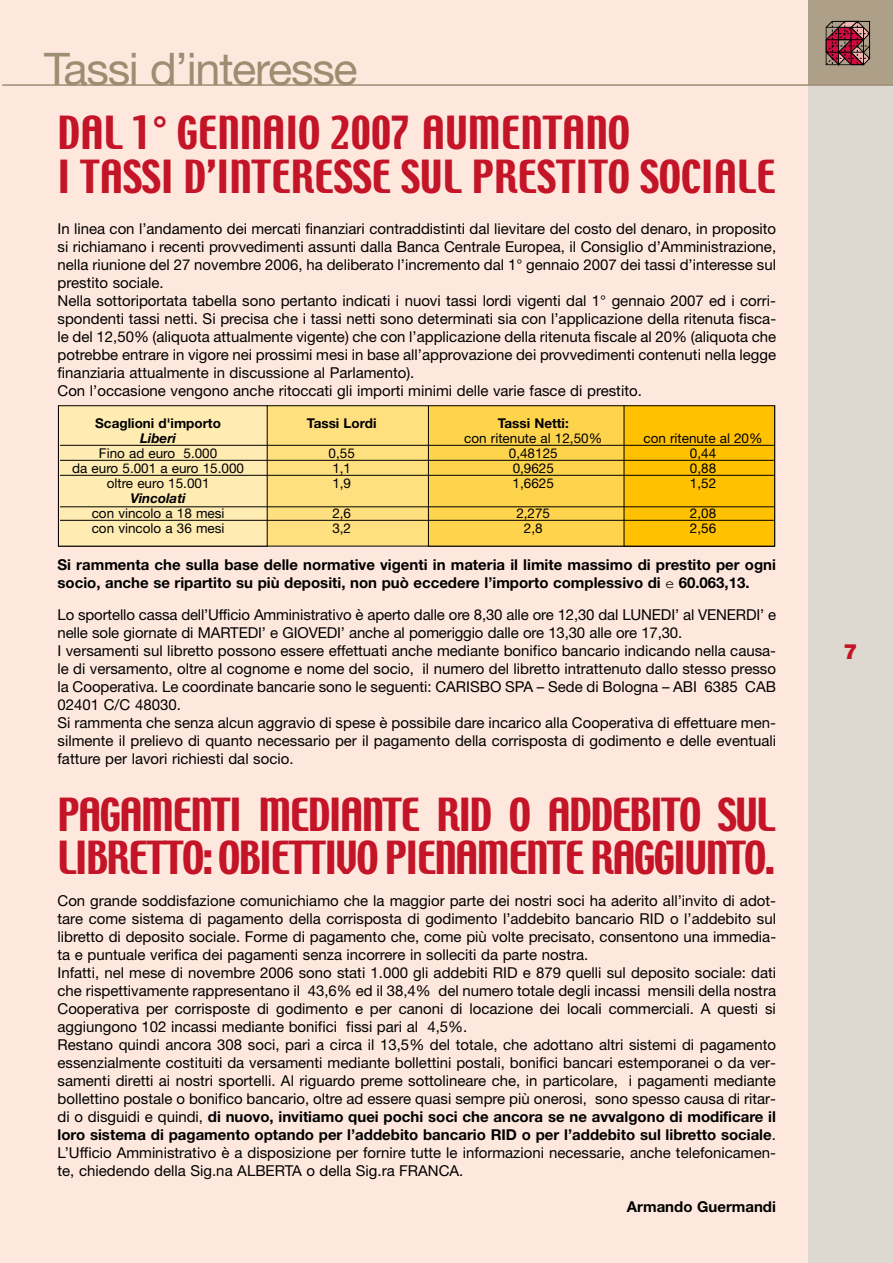
<style>
.page{position:relative;width:893px;height:1263px;background:#fff}
.page>*{position:absolute;margin:0;border:0;box-sizing:border-box;transform-origin:0 0}
.t1{font:45px "Helvetica Neue";letter-spacing:-.03em;color:#9d8d71}
.t2{font:40.5px/43.5px "Techno";letter-spacing:-.04em;color:#c41427}
.t3{font:40.5px/43.5px "Techno";color:#c41427}
.t4{font:900 21px "Helvetica Neue";color:#c41427}
.t5{font:15px/18px "Helvetica Neue";color:#000}
.t6{font:700 15px/18px "Helvetica Neue";color:#000}
.t7{font:13.5px "Helvetica Neue";color:#000}
.t8{font:700 13.5px "Helvetica Neue";color:#000}
.t9{font:italic 700 13.5px "Helvetica Neue";color:#000}
.s1{font-family:"Courier";font-weight:400}
.s2{font-weight:700}
</style>
<div class="page">
<div style="left:0;top:0;width:825px;height:1263px;background:#fee8de"></div>
<div style="left:808px;top:85px;width:85px;height:1178px;background:#ded9d0"></div>
<div style="left:808px;top:0;width:85px;height:85px;background:#aea088"></div>
<svg style="left:826px;top:21px;width:44px;height:44px"></svg>
<hr style="left:863px;top:27px;width:1px;height:38px;background:#000">
<hr style="left:2px;top:84px;width:891px;height:2px;background:#9d8d71">
<div style="left:58px;top:406px;width:717px;height:140px;background:#ffe080"></div>
<div style="left:428px;top:406px;width:347px;height:140px;background:#ffd44d"></div>
<div style="left:428px;top:405px;width:347px;height:141px;border:1px solid #000"></div>
<div style="left:624px;top:406px;width:151px;height:140px;background:#ffc100"></div>
<div style="left:624px;top:405px;width:151px;height:141px;border:1px solid #000"></div>
<div style="left:58px;top:406px;width:209px;height:140px;background:#ffecb3"></div>
<div style="left:58px;top:405px;width:209px;height:141px;border:1px solid #000"></div>
<hr style="left:60px;top:520px;width:714px;height:1px;background:#000">
<hr style="left:60px;top:506px;width:714px;height:1px;background:#000">
<hr style="left:60px;top:475px;width:714px;height:1px;background:#000">
<hr style="left:60px;top:460px;width:714px;height:1px;background:#000">
<hr style="left:60px;top:445px;width:714px;height:1px;background:#000">
<h1 class="t1" style="left:44px;top:53px;width:315px">Tassi d’interesse</h1>
<h2 class="t3" style="left:58px;top:114px;width:720px">DAL 1° GENNAIO 2007 AUMENTANO<br>I TASSI D’INTERESSE SUL PRESTITO SOCIALE</h2>
<p class="t5" style="left:58px;top:221px;width:720px">In linea con l’andamento dei mercati finanziari contraddistinti dal lievitare del costo del denaro, in proposito si richiamano i recenti provvedimenti assunti dalla Banca Centrale Europea, il Consiglio d’Amministrazione, nella riunione del 27 novembre 2006, ha deliberato l’incremento dal 1° gennaio 2007 dei tassi d’interesse sul prestito sociale.<br>Nella sottoriportata tabella sono pertanto indicati i nuovi tassi lordi vigenti dal 1° gennaio 2007 ed i corri&shy;spondenti tassi netti. Si precisa che i tassi netti sono determinati sia con l’applicazione della ritenuta fisca&shy;le del 12,50% (aliquota attualmente vigente) che con l’applicazione della ritenuta fiscale al 20% (aliquota che potrebbe entrare in vigore nei prossimi mesi in base all’approvazione dei provvedimenti contenuti nella legge finanziaria attualmente in discussione al Parlamento).<br>Con l’occasione vengono anche ritoccati gli importi minimi delle varie fasce di prestito.</p>
<p class="t8" style="left:95px;top:419px;width:127px">Scaglioni d'importo</p>
<p class="t8" style="left:307px;top:419px;width:71px">Tassi Lordi</p>
<p class="t8" style="left:498px;top:419px;width:73px">Tassi Netti:</p>
<p class="t9" style="left:140px;top:434px;width:37px">Liberi</p>
<p class="t7" style="left:464px;top:434px;width:139px">con ritenute al 12,50%</p>
<p class="t7" style="left:643px;top:434px;width:121px">con ritenute al 20%</p>
<p class="t7" style="left:99px;top:449px;width:120px">Fino ad euro 5.000</p>
<p class="t7" style="left:329px;top:449px;width:28px">0,55</p>
<p class="t7" style="left:509px;top:449px;width:50px">0,48125</p>
<p class="t7" style="left:690px;top:449px;width:28px">0,44</p>
<p class="t7" style="left:72px;top:464px;width:173px">da euro 5.001 a euro 15.000</p>
<p class="t7" style="left:332px;top:464px;width:20px">1,1</p>
<p class="t7" style="left:513px;top:464px;width:43px">0,9625</p>
<p class="t7" style="left:690px;top:464px;width:28px">0,88</p>
<p class="t7" style="left:107px;top:479px;width:104px">oltre euro 15.001</p>
<p class="t7" style="left:332px;top:479px;width:20px">1,9</p>
<p class="t7" style="left:513px;top:479px;width:43px">1,6625</p>
<p class="t7" style="left:690px;top:479px;width:28px">1,52</p>
<p class="t9" style="left:130px;top:494px;width:57px">Vincolati</p>
<p class="t7" style="left:92px;top:509px;width:134px">con vincolo a 18 mesi</p>
<p class="t7" style="left:332px;top:509px;width:20px">2,6</p>
<p class="t7" style="left:516px;top:509px;width:35px">2,275</p>
<p class="t7" style="left:690px;top:509px;width:28px">2,08</p>
<p class="t7" style="left:92px;top:524px;width:134px">con vincolo a 36 mesi</p>
<p class="t7" style="left:332px;top:524px;width:20px">3,2</p>
<p class="t7" style="left:524px;top:524px;width:20px">2,8</p>
<p class="t7" style="left:690px;top:524px;width:28px">2,56</p>
<p class="t6" style="left:58px;top:557px;width:720px">Si rammenta che sulla base delle normative vigenti in materia il limite massimo di prestito per ogni socio, anche se ripartito su più depositi, non può eccedere l’importo complessivo di <span class="s1">e</span> 60.063,13.</p>
<p class="t5" style="left:58px;top:607px;width:720px">Lo sportello cassa dell’Ufficio Amministrativo è aperto dalle ore 8,30 alle ore 12,30 dal LUNEDI’ al VENERDI’ e nelle sole giornate di MARTEDI’ e GIOVEDI’ anche al pomeriggio dalle ore 13,30 alle ore 17,30.<br>I versamenti sul libretto possono essere effettuati anche mediante bonifico bancario indicando nella causa&shy;le di versamento, oltre al cognome e nome del socio, il numero del libretto intrattenuto dallo stesso presso la Cooperativa. Le coordinate bancarie sono le seguenti: CARISBO SPA – Sede di Bologna – ABI 6385 CAB 02401 C/C 48030.<br>Si rammenta che senza alcun aggravio di spese è possibile dare incarico alla Cooperativa di effettuare men&shy;silmente il prelievo di quanto necessario per il pagamento della corrisposta di godimento e delle eventuali fatture per lavori richiesti dal socio.</p>
<h2 class="t2" style="left:58px;top:795px;width:719px">PAGAMENTI MEDIANTE RID O ADDEBITO SUL<br>LIBRETTO: OBIETTIVO PIENAMENTE RAGGIUNTO.</h2>
<p class="t5" style="left:58px;top:893px;width:720px">Con grande soddisfazione comunichiamo che la maggior parte dei nostri soci ha aderito all’invito di adot&shy;tare come sistema di pagamento della corrisposta di godimento l’addebito bancario RID o l’addebito sul libretto di deposito sociale. Forme di pagamento che, come più volte precisato, consentono una immedia&shy;ta e puntuale verifica dei pagamenti senza incorrere in solleciti da parte nostra.<br>Infatti, nel mese di novembre 2006 sono stati 1.000 gli addebiti RID e 879 quelli sul deposito sociale: dati che rispettivamente rappresentano il 43,6% ed il 38,4% del numero totale degli incassi mensili della nostra Cooperativa per corrisposte di godimento e per canoni di locazione dei locali commerciali. A questi si aggiungono 102 incassi mediante bonifici fissi pari al 4,5%.<br>Restano quindi ancora 308 soci, pari a circa il 13,5% del totale, che adottano altri sistemi di pagamento essenzialmente costituiti da versamenti mediante bollettini postali, bonifici bancari estemporanei o da ver&shy;samenti diretti ai nostri sportelli. Al riguardo preme sottolineare che, in particolare, i pagamenti mediante bollettino postale o bonifico bancario, oltre ad essere quasi sempre più onerosi, sono spesso causa di ritar&shy;di o disguidi e quindi, <span class="s2">di nuovo, invitiamo quei pochi soci che ancora se ne avvalgono di modificare il loro sistema di pagamento optando per l’addebito bancario RID o per l’addebito sul libretto sociale</span>.<br>L’Ufficio Amministrativo è a disposizione per fornire tutte le informazioni necessarie, anche telefonicamen&shy;te, chiedendo della Sig.na ALBERTA o della Sig.ra FRANCA.</p>
<p class="t6" style="left:627px;top:1199px;width:150px">Armando Guermandi</p>
<h3 class="t4" style="left:843px;top:644px;width:16px">7</h3>
</div>
